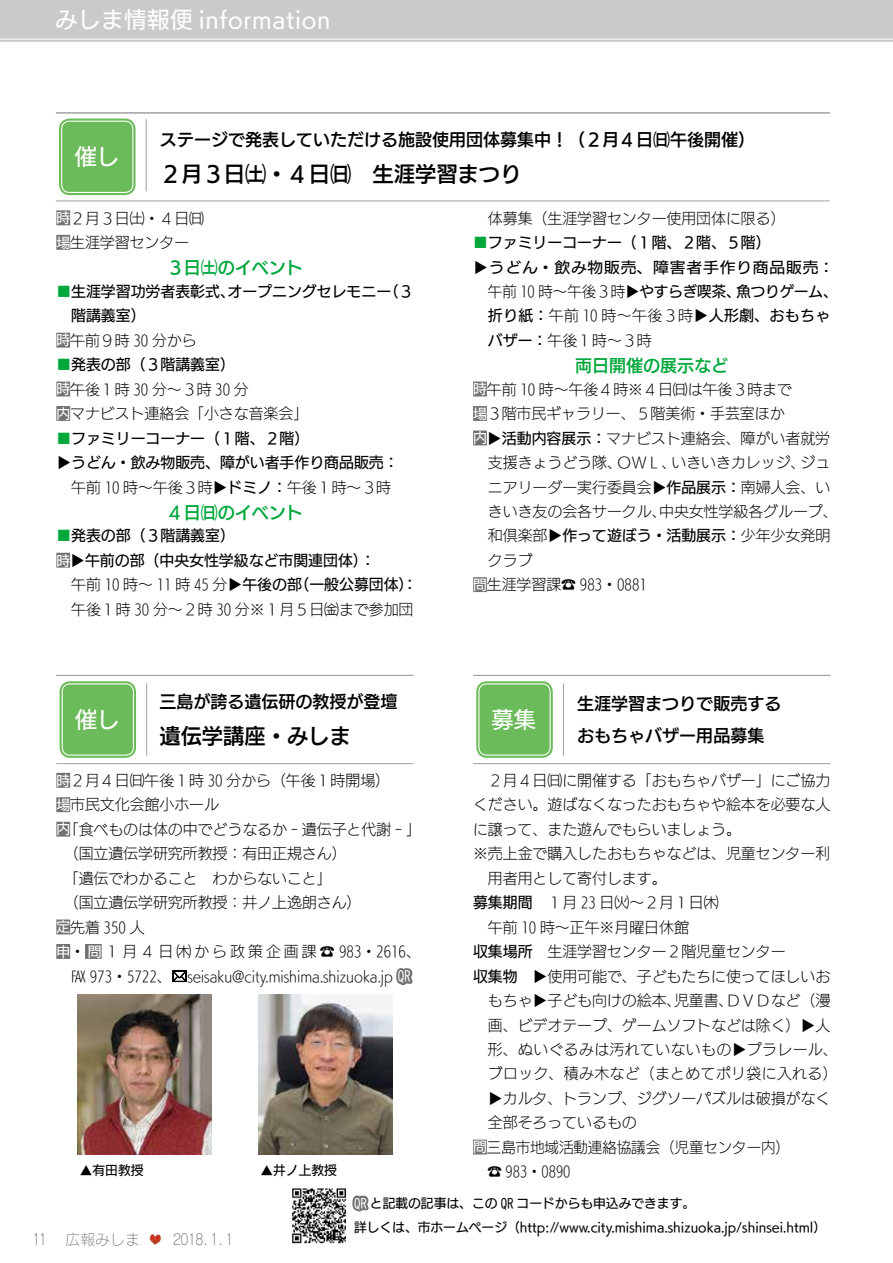
<style>
.page{position:relative;width:893px;height:1263px;background:#fff}
.page>*{position:absolute;margin:0;border:0;box-sizing:border-box;transform-origin:0 0}
.t1{font:22.35px "UD Kakugo Large Pro M";letter-spacing:.03em;color:#fff}
.t2{font:21.3px "UD Kakugo Large Pro DB";color:#000}
.t3{font:16.95px/32px "UD Kakugo Large Pro DB";color:#000}
.t4{font:16.95px "UD Kakugo Large Pro DB";color:#00a73b}
.t5{font:14.85px/24.5px "UD Kakugo Large Pro L";color:#000}
.t6{font:14.85px/24.5px "UD Kakugo Large Pro M";color:#000}
.t7{font:14.85px "UD Kakugo Large Pro L";letter-spacing:.025em;color:#000}
.t8{font:14.85px "UD Kakugo Large Pro L";letter-spacing:.205em;color:#000}
.t9{font:14.85px "UD Kakugo Large Pro M";letter-spacing:.03em;color:#000}
.t10{font:14.85px "UD Kakugo Large Pro M";letter-spacing:.055em;color:#000}
.t11{font:14.85px "Rodin Cattleya Pro L";color:#727171}
.t12{font:12.75px/24.5px "UD Kakugo Large Pro M";color:#000}
.s1{font-family:"UD Kakugo Large Pro M";font-size:13.8px;color:#fff}
.s2{color:#00a73b}
.s3{font-family:"UD Kakugo Large Pro M"}
.s4{font-size:13.8px;color:#fff}
.s5{font-family:"UD Kakugo Large Pro L"}
.s6{color:#595757}
.s7{color:#fff}
</style>
<div class="page">
<div style="left:473px;top:1139px;width:14px;height:15px;background:#727171"></div>
<svg style="left:0;top:0;width:893px;height:42px;background:#cacbcb"></svg>
<hr style="left:56px;top:113px;width:774px;height:1px;background:#9fa0a0">
<hr style="left:56px;top:201px;width:774px;height:1px;background:#9fa0a0">
<div style="left:59px;top:119px;width:77px;height:76px;background:#6cbb5a;border-radius:11px"></div>
<div style="left:56px;top:115px;width:83px;height:83px;border:1px solid #fff;border-radius:13px"></div>
<div style="left:61px;top:121px;width:72px;height:72px;border:1px solid #fff;border-radius:8px"></div>
<hr style="left:146px;top:119px;width:1px;height:72px;background:#9fa0a0">
<div style="left:56px;top:210px;width:14px;height:15px;background:#727171"></div>
<div style="left:56px;top:235px;width:14px;height:15px;background:#727171"></div>
<div style="left:56px;top:333px;width:14px;height:15px;background:#727171"></div>
<div style="left:56px;top:382px;width:14px;height:14px;background:#727171"></div>
<div style="left:56px;top:406px;width:14px;height:15px;background:#727171"></div>
<div style="left:56px;top:553px;width:14px;height:15px;background:#727171"></div>
<div style="left:473px;top:382px;width:14px;height:14px;background:#727171"></div>
<div style="left:473px;top:406px;width:14px;height:15px;background:#727171"></div>
<div style="left:473px;top:430px;width:14px;height:15px;background:#727171"></div>
<div style="left:473px;top:577px;width:14px;height:15px;background:#727171"></div>
<div style="left:60px;top:681px;width:76px;height:77px;background:#6cbb5a;border-radius:11px"></div>
<div style="left:56px;top:678px;width:83px;height:83px;border:1px solid #fff;border-radius:13px"></div>
<div style="left:62px;top:683px;width:72px;height:73px;border:1px solid #fff;border-radius:8px"></div>
<hr style="left:56px;top:763px;width:358px;height:1px;background:#9fa0a0">
<hr style="left:146px;top:683px;width:1px;height:73px;background:#9fa0a0">
<div style="left:476px;top:681px;width:77px;height:77px;background:#6cbb5a;border-radius:11px"></div>
<div style="left:473px;top:678px;width:83px;height:83px;border:1px solid #fff;border-radius:13px"></div>
<div style="left:478px;top:683px;width:73px;height:73px;border:1px solid #fff;border-radius:8px"></div>
<hr style="left:473px;top:763px;width:357px;height:1px;background:#9fa0a0">
<hr style="left:563px;top:683px;width:1px;height:73px;background:#9fa0a0">
<hr style="left:56px;top:675px;width:358px;height:1px;background:#9fa0a0">
<hr style="left:473px;top:675px;width:357px;height:1px;background:#9fa0a0">
<div style="left:56px;top:773px;width:14px;height:15px;background:#727171"></div>
<div style="left:56px;top:797px;width:14px;height:15px;background:#727171"></div>
<div style="left:56px;top:822px;width:14px;height:15px;background:#727171"></div>
<div style="left:56px;top:919px;width:14px;height:15px;background:#727171"></div>
<div style="left:56px;top:944px;width:14px;height:15px;background:#727171"></div>
<div style="left:85px;top:944px;width:17px;height:15px;background:#727171"></div>
<svg style="left:396px;top:968px;width:17px;height:18px"></svg>
<img style="left:78px;top:994px;width:134px;height:160px">
<img style="left:258px;top:994px;width:134px;height:160px">
<svg style="left:352px;top:1195px;width:17px;height:17px"></svg>
<img style="left:292px;top:1188px;width:55px;height:56px">
<svg style="left:150px;top:1234px;width:3px;height:9px"></svg>
<svg style="left:172px;top:970px;width:15px;height:12px"></svg>
<h1 class="t1" style="left:55px;top:2px;width:277px">みしま情報便 information</h1>
<p class="t3" style="left:160px;top:123px;width:597px">ステージで発表していただける施設使用団体募集中！（２月４日㈰午後開催）</p>
<h2 class="t2" style="left:160px;top:156px;width:363px">２月３日㈯・４日㈰　生涯学習まつり</h2>
<p class="t5" style="left:56px;top:205px;width:149px"><span class="s1">時</span>２月３日㈯・４日㈰<span class="s1">場</span>生涯学習センター</p>
<p class="t4" style="left:167px;top:254px;width:138px">３日㈯のイベント</p>
<p class="t6" style="left:71px;top:279px;width:344px;text-indent:-15px"><span class="s2">■</span>生涯学習功労者表彰式、オープニングセレモニー（３階講義室）</p>
<p class="t5" style="left:56px;top:328px;width:142px"><span class="s1">時</span>午前９時 30 分から</p>
<p class="t6" style="left:56px;top:352px;width:180px"><span class="s2">■</span>発表の部（３階講義室）</p>
<p class="t5" style="left:56px;top:376px;width:253px"><span class="s1">時</span>午後１時 30 分～３時 30 分<br><span class="s1">内</span>マナビスト連絡会「小さな音楽会」</p>
<p class="t6" style="left:56px;top:425px;width:344px"><span class="s2">■</span>ファミリーコーナー（１階、２階）<br>▶うどん・飲み物販売、障がい者手作り商品販売：</p>
<p class="t5" style="left:56px;top:474px;width:336px">　午前 10 時～午後３時<span class="s3">▶ドミノ：</span>午後１時～３時</p>
<p class="t4" style="left:167px;top:498px;width:138px">４日㈰のイベント</p>
<p class="t6" style="left:56px;top:523px;width:362px"><span class="s2">■</span>発表の部（３階講義室）<br><span class="s4">時</span>▶午前の部（中央女性学級など市関連団体）：<br><span class="s5">　午前 10 時～ 11 時 45 分</span>▶午後の部（一般公募団体）：</p>
<p class="t5" style="left:71px;top:596px;width:344px">午後１時 30 分～２時 30 分※１月５日㈮まで参加団</p>
<h1 class="t1" style="left:74px;top:139px;width:46px">催し</h1>
<p class="t5" style="left:488px;top:205px;width:299px">体募集（生涯学習センター使用団体に限る）</p>
<p class="t6" style="left:473px;top:230px;width:299px"><span class="s2">■</span>ファミリーコーナー（１階、２階、５階）</p>
<p class="t10" style="left:473px;top:255px;width:363px">▶うどん・飲み物販売、障害者手作り商品販売：</p>
<p class="t6" style="left:488px;top:279px;width:351px"><span class="s5">午前 10 時～午後３時</span>▶やすらぎ喫茶、魚つりゲーム、</p>
<p class="t9" style="left:488px;top:304px;width:344px">折り紙：<span class="s5">午前 10 時～午後３時</span>▶人形劇、おもちゃ</p>
<p class="t5" style="left:488px;top:328px;width:165px"><span class="s3">バザー：</span>午後１時～３時</p>
<p class="t4" style="left:575px;top:352px;width:155px">両日開催の展示など</p>
<p class="t5" style="left:473px;top:376px;width:320px"><span class="s1">時</span>午前 10 時～午後４時※４日㈰は午後３時まで</p>
<p class="t5" style="left:473px;top:401px;width:313px"><span class="s1">場</span>３階市民ギャラリー、５階美術・手芸室ほか</p>
<p class="t5" style="left:473px;top:425px;width:359px"><span class="s1">内</span><span class="s3">▶活動内容展示：</span>マナビスト連絡会、障がい者就労</p>
<p class="t5" style="left:488px;top:450px;width:344px">支援きょうどう隊、ＯＷＬ、いきいきカレッジ、ジュ</p>
<p class="t5" style="left:488px;top:474px;width:344px">ニアリーダー実行委員会<span class="s3">▶作品展示：</span>南婦人会、い</p>
<p class="t5" style="left:488px;top:499px;width:351px">きいき友の会各サークル、中央女性学級各グループ、</p>
<p class="t6" style="left:488px;top:523px;width:344px"><span class="s5">和倶楽部</span>▶作って遊ぼう・活動展示：<span class="s5">少年少女発明</span></p>
<p class="t5" style="left:473px;top:548px;width:175px;text-indent:15px">クラブ<br><span class="s1">問</span>生涯学習課☎ 983・0881</p>
<p class="t3" style="left:159px;top:685px;width:240px">三島が誇る遺伝研の教授が登壇</p>
<h2 class="t2" style="left:159px;top:718px;width:193px">遺伝学講座・みしま</h2>
<p class="t5" style="left:56px;top:768px;width:335px"><span class="s1">時</span>２月４日㈰午後１時 30 分から（午後１時開場）</p>
<p class="t5" style="left:56px;top:792px;width:164px"><span class="s1">場</span>市民文化会館小ホール</p>
<p class="t5" style="left:56px;top:817px;width:374px"><span class="s1">内</span>「食べものは体の中でどうなるか‐遺伝子と代謝‐」　</p>
<p class="t5" style="left:56px;top:841px;width:292px">　（国立遺伝学研究所教授：有田正規さん）</p>
<p class="t5" style="left:56px;top:865px;width:277px">　「遺伝でわかること　わからないこと」</p>
<p class="t5" style="left:56px;top:890px;width:307px">　（国立遺伝学研究所教授：井ノ上逸朗さん）</p>
<p class="t5" style="left:56px;top:914px;width:90px"><span class="s1">定</span>先着 350 人</p>
<p class="t8" style="left:56px;top:940px;width:366px"><span class="s1">申</span>・<span class="s1">問</span>１月４日㈭から政策企画課☎983・2616、</p>
<p class="t5" style="left:71px;top:963px;width:341px">℻ 973・5722、 seisaku@city.mishima.shizuoka.jp <span class="s1">ＱＲ</span></p>
<h1 class="t1" style="left:75px;top:701px;width:46px">催し</h1>
<p class="t12" style="left:80px;top:1158px;width:65px">▲有田教授</p>
<p class="t12" style="left:260px;top:1158px;width:78px">▲井ノ上教授</p>
<h1 class="t1" style="left:492px;top:701px;width:46px">募集</h1>
<p class="t3" style="left:577px;top:687px;width:206px">生涯学習まつりで販売するおもちゃバザー用品募集</p>
<p class="t5" style="left:473px;top:768px;width:359px">　２月４日㈰に開催する「おもちゃバザー」にご協力</p>
<p class="t5" style="left:473px;top:792px;width:359px">ください。遊ばなくなったおもちゃや絵本を必要な人</p>
<p class="t5" style="left:473px;top:817px;width:269px">に譲って、また遊んでもらいましょう。</p>
<p class="t5" style="left:473px;top:841px;width:359px">※売上金で購入したおもちゃなどは、児童センター利</p>
<p class="t5" style="left:488px;top:865px;width:180px">用者用として寄付します。</p>
<p class="t5" style="left:473px;top:890px;width:247px"><span class="s3">募集期間</span>　１月 23 日㈫～２月１日㈭</p>
<p class="t5" style="left:473px;top:914px;width:217px">　午前 10 時～正午※月曜日休館</p>
<p class="t5" style="left:473px;top:939px;width:314px"><span class="s3">収集場所</span>　生涯学習センター２階児童センター</p>
<p class="t5" style="left:473px;top:963px;width:359px"><span class="s3">収集物</span>　▶使用可能で、子どもたちに使ってほしいお</p>
<p class="t5" style="left:488px;top:988px;width:344px">もちゃ▶子ども向けの絵本、児童書、ＤＶＤなど（漫</p>
<p class="t5" style="left:488px;top:1012px;width:344px">画、ビデオテープ、ゲームソフトなどは除く）▶人</p>
<p class="t7" style="left:488px;top:1037px;width:351px">形、ぬいぐるみは汚れていないもの▶プラレール、</p>
<p class="t7" style="left:488px;top:1062px;width:351px">ブロック、積み木など（まとめてポリ袋に入れる）</p>
<p class="t5" style="left:488px;top:1085px;width:344px">▶カルタ、トランプ、ジグソーパズルは破損がなく</p>
<p class="t5" style="left:488px;top:1110px;width:150px">全部そろっているもの</p>
<p class="t5" style="left:473px;top:1134px;width:318px"><span class="s1">問</span>三島市地域活動連絡協議会（児童センター内）</p>
<p class="t5" style="left:473px;top:1159px;width:84px">　☎ 9８３・0８９０</p>
<p class="t11" style="left:32px;top:1230px;width:109px"><span class="s6">11</span> 広報みしま</p>
<p class="t11" style="left:173px;top:1230px;width:61px">２０１8．1 ．１</p>
<p class="t12" style="left:354px;top:1190px;width:474px"><span class="s7">QR</span> と記載の記事は、このＱＲコードからも申込みできます。<br>詳しくは、市ホームページ（http://www.city.mishima.shizuoka.jp/shinsei.html）</p>
</div>
